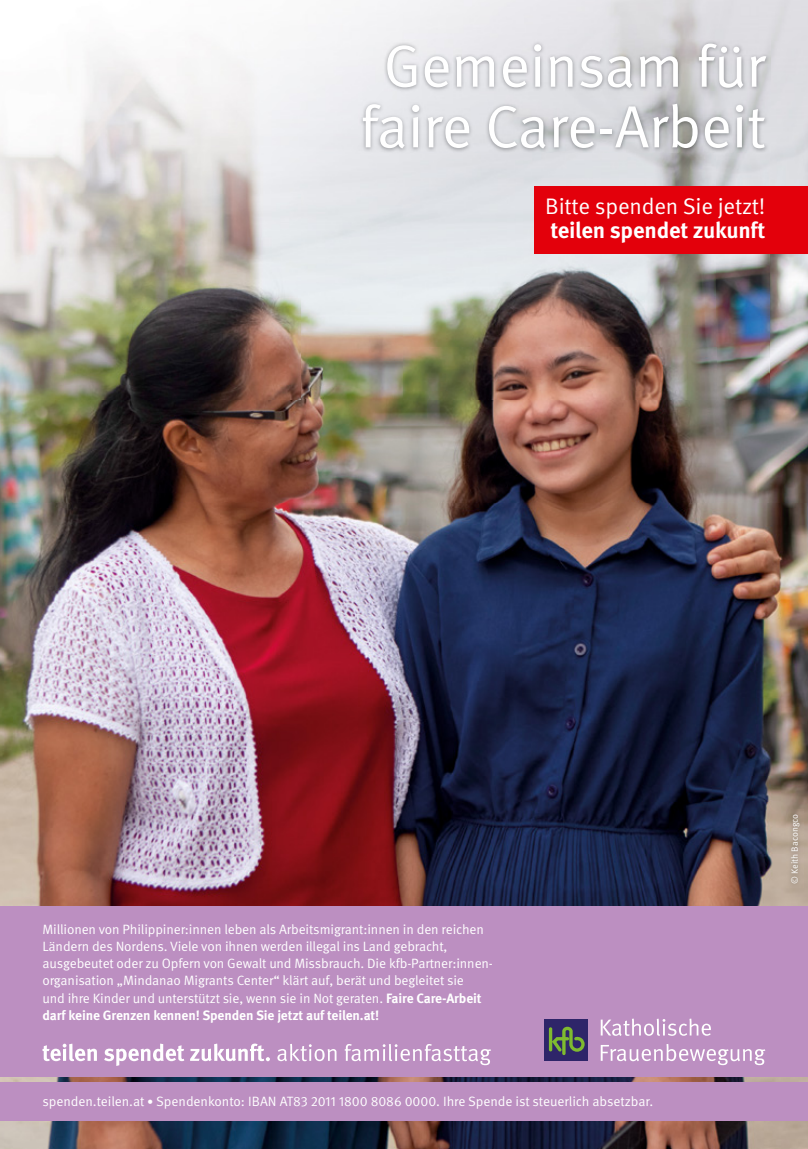
<style>
.page{position:relative;width:808px;height:1149px;background:#fff}
.page>*{position:absolute;margin:0;border:0;box-sizing:border-box;transform-origin:0 0}
.t1{font:59.55px/60.6px "Meta Pro";letter-spacing:-.01em;color:#fff;text-align:center}
.t2{font:22.5px/24px "Meta Pro";letter-spacing:-.01em;color:#fff}
.t3{font:13.5px/17.2px "Meta Pro";letter-spacing:-.01em;color:#fff}
.t4{font:9px "Meta Pro";letter-spacing:-.005em;color:#fff}
.s1{font-weight:700}
.s2{font-size:12px}
</style>
<div class="page">
<img style="left:0;top:399px;width:808px;height:749px">
<img style="left:786px;top:809px;width:18px;height:77px">
<div style="left:0;top:906px;width:808px;height:170px;background:#bc8fc1"></div>
<div style="left:0;top:1082px;width:808px;height:38px;background:#bc8fc1"></div>
<svg style="left:43px;top:1043px;width:448px;height:22px"></svg>
<div style="left:544px;top:1019px;width:44px;height:41px;background:#2e2569"></div>
<svg style="left:549px;top:1026px;width:36px;height:28px"></svg>
<svg style="left:601px;top:1018px;width:110px;height:17px"></svg>
<svg style="left:601px;top:1044px;width:164px;height:20px"></svg>
<img style="left:0;top:0;width:404px;height:399px">
<img style="left:769px;top:41px;width:39px;height:358px">
<img style="left:404px;top:153px;width:365px;height:246px">
<div style="left:535px;top:186px;width:273px;height:67px;background:#e3000b"></div>
<img style="left:359px;top:39px;width:411px;height:114px">
<p class="t1" style="left:360px;top:38px;width:407px">Gemeinsam für faire Care-Arbeit</p>
<p class="t2" style="left:545px;top:195px;width:222px">Bitte spenden Sie jetzt! <span class="s1">teilen spendet zukunft</span></p>
<p class="t3" style="left:43px;top:920px;width:452px">Millionen von Philippiner:innen leben als Arbeitsmigrant:innen in den reichen Ländern des Nordens. Viele von ihnen werden illegal ins Land gebracht, ausgebeutet oder zu Opfern von Gewalt und Missbrauch. Die kfb-Partner:innen&shy;organisation „Mindanao Migrants Center“ klärt auf, berät und begleitet sie<br>und ihre Kinder und unterstützt sie, wenn sie in Not geraten. <span class="s1">Faire Care-Arbeit darf keine Grenzen kennen! Spenden Sie jetzt auf teilen.at!</span></p>
<p class="t3" style="left:43px;top:1092px;width:612px">spenden.teilen.at <span class="s2">•</span> Spendenkonto: IBAN AT83 2011 1800 8086 0000. Ihre Spende ist steuerlich absetzbar.</p>
<p class="t4" style="left:789px;top:883px;width:71px;rotate:-90deg">© Keith Bacongco</p>
</div>
